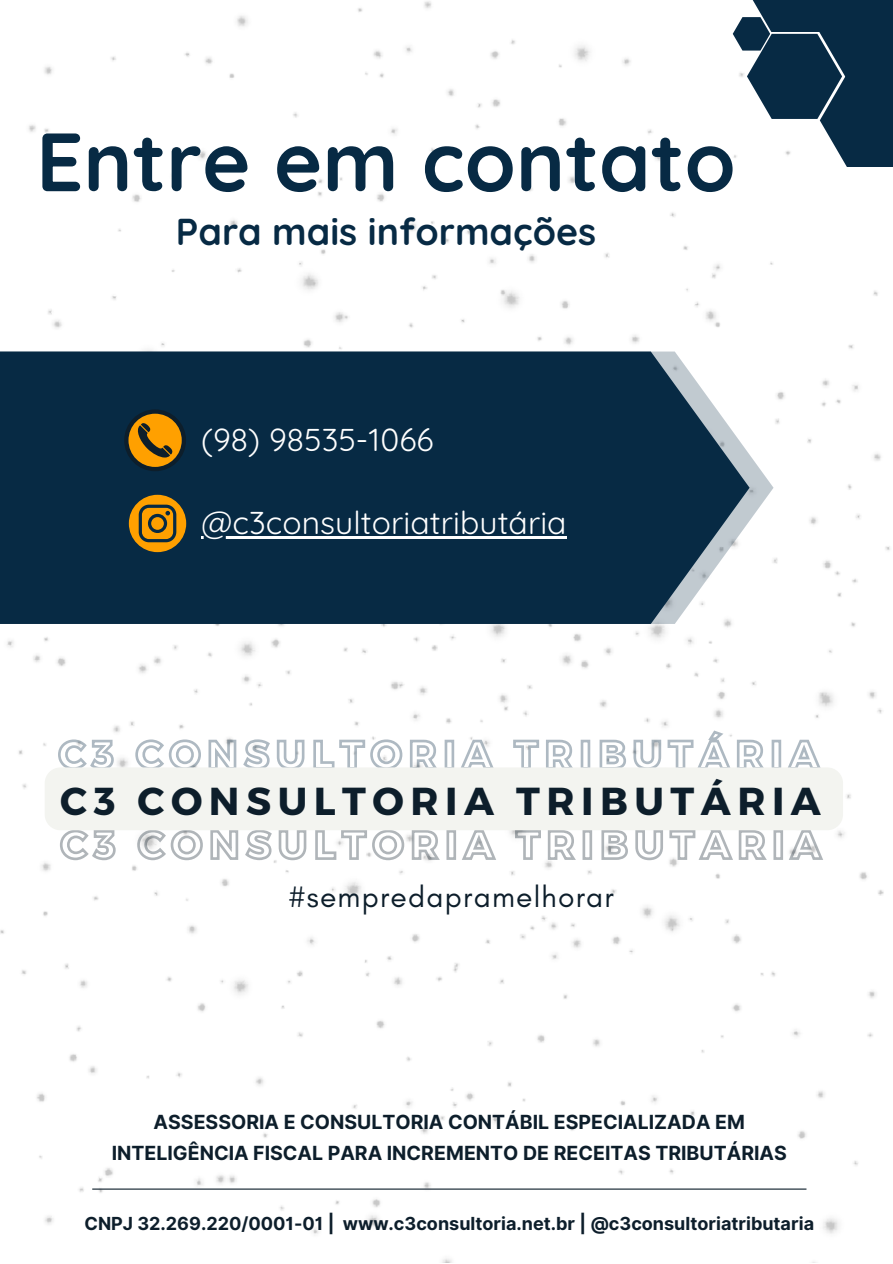
<style>
.page{position:relative;width:893px;height:1264px;background:#fff}
.page>*{position:absolute;margin:0;border:0;box-sizing:border-box;transform-origin:0 0}
.t1{font:700 82.5px "Quicksand";color:#072a44}
.t2{font:700 39px "Montserrat";letter-spacing:.165em;color:#0d1e2b}
.t3{font:700 37.5px "Quicksand";color:#072a44}
.t4{font:31.8px "Quicksand";letter-spacing:.005em;color:#fff}
.t5{font:30px "Glacial Indifference";letter-spacing:.04em;color:#0d1e2b}
.t6{font:700 19.5px/30.3px "Inter";color:#0d1e2b;text-align:center}
.t7{font:700 18px "Inter";color:#0d1e2b}
</style>
<div class="page">
<img style="left:0;top:1px;width:890px;height:1261px">
<svg style="left:749px;top:351px;width:24px;height:273px"></svg>
<svg style="left:0;top:351px;width:749px;height:273px;background:#16374f"></svg>
<div style="left:800px;top:0;width:92px;height:113px;background:#072a44"></div>
<svg style="left:732px;top:17px;width:160px;height:150px"></svg>
<div style="left:744px;top:0;width:113px;height:32px;background:#072a44"></div>
<svg style="left:124px;top:409px;width:62px;height:62px;background:#7e5e1c"></svg>
<svg style="left:129px;top:495px;width:57px;height:57px;background:#9f721a"></svg>
<hr style="left:201px;top:536px;width:365px;height:2px;background:#fff">
<svg style="left:57px;top:729px;width:766px;height:38px"></svg>
<svg style="left:59px;top:830px;width:766px;height:32px"></svg>
<div style="left:45px;top:767px;width:797px;height:63px;background:#f3f4f0;border-radius:16px"></div>
<hr style="left:92px;top:1188px;width:714px;height:1px;background:#0d1e2b">
<p class="t1" style="left:36px;top:109px;width:701px">Entre em contato</p>
<p class="t3" style="left:176px;top:208px;width:422px">Para mais informações</p>
<p class="t4" style="left:201px;top:419px;width:234px">(98) 98535-1066</p>
<p class="t4" style="left:201px;top:502px;width:366px">@c3consultoriatributária</p>
<p class="t2" style="left:60px;top:775px;width:762px">C3 CONSULTORIA TRIBUTÁRIA</p>
<p class="t5" style="left:288px;top:878px;width:327px">#sempredapramelhorar</p>
<p class="t6" style="left:112px;top:1107px;width:676px">ASSESSORIA E CONSULTORIA CONTÁBIL ESPECIALIZADA EM<br>INTELIGÊNCIA FISCAL PARA INCREMENTO DE RECEITAS TRIBUTÁRIAS</p>
<p class="t7" style="left:84px;top:1212px;width:731px">CNPJ 32.269.220/0001-01 | www.c3consultoria.net.br | @c3consultoriatributaria</p>
</div>
